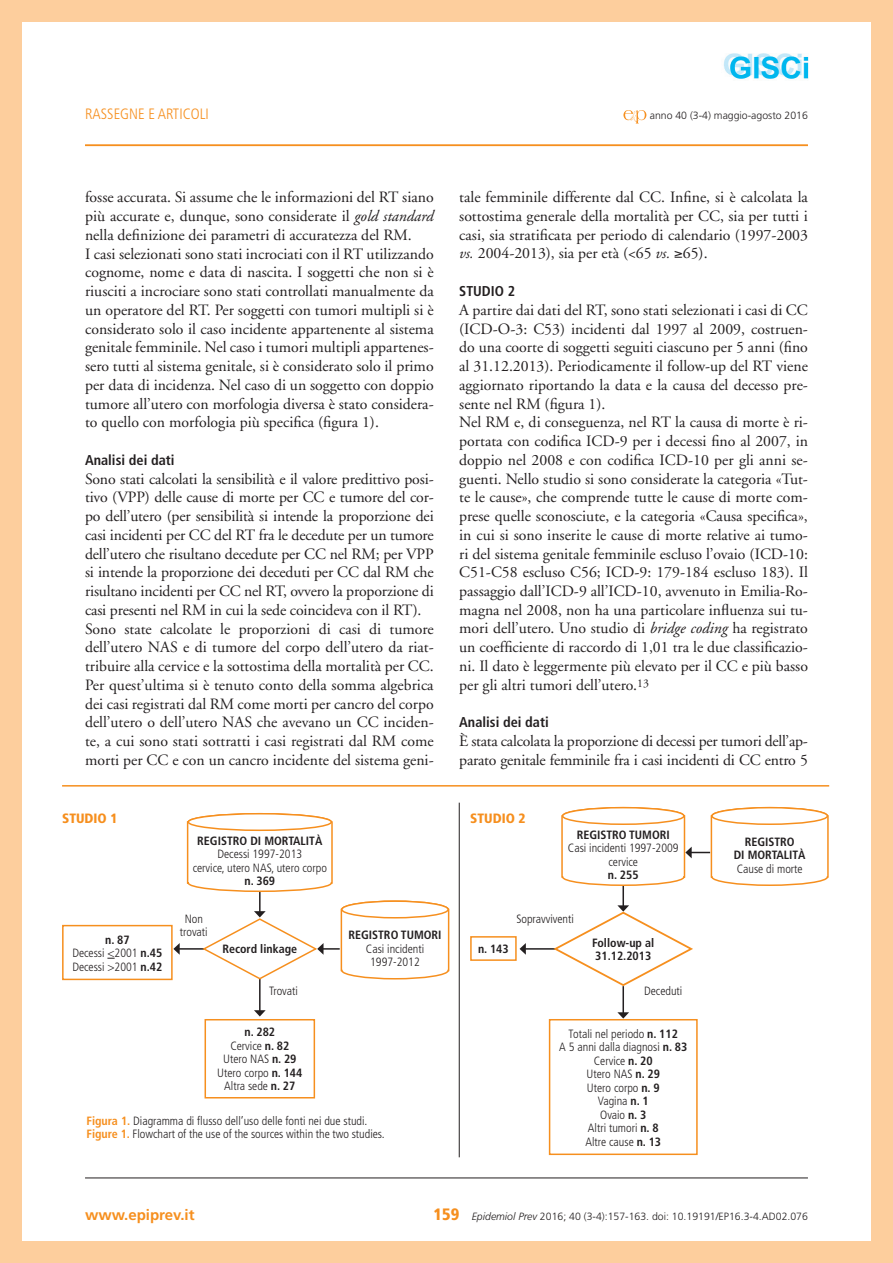
<style>
.page{position:relative;width:893px;height:1263px;background:#fff}
.page>*{position:absolute;margin:0;border:0;box-sizing:border-box;transform-origin:0 0}
.t1{font:900 condensed 16.5px "Frutiger";color:#f68f1e}
._00_TESTO{font:15.75px/18.8px "Adobe Garamond";color:#231f20;text-align:justify}
.t2{font:300 condensed 15px "Frutiger";color:#f68f1e}
.t3{font:700 15px "Frutiger";color:#f68f1e}
._02_Sottotitolini{font:700 condensed 14.25px "Frutiger";color:#231f20}
._03_Dida{font:900 condensed 13.5px "Frutiger";color:#f68f1e}
._03_Dida-2{font:300 condensed 12px/13.5px "Frutiger";color:#231f20;text-align:center}
._03_Dida-3{font:700 condensed 12px/13.5px "Frutiger";color:#231f20;text-align:center}
.t4{font:300 10.5px "Frutiger";color:#231f20}
.s1{font-style:italic}
.s2{font-weight:700}
.s3{font-weight:700;color:#f68f1e}
</style>
<div class="page">
<hr style="left:85px;top:1178px;width:723px;height:1px;background:#231f20">
<svg style="left:623px;top:110px;width:23px;height:14px"></svg>
<hr style="left:85px;top:145px;width:723px;height:1px;background:#f68f1e">
<hr style="left:62px;top:785px;width:767px;height:1px;background:#f68f1e">
<img style="left:723px;top:53px;width:86px;height:26px">
<div style="left:0;top:0;width:893px;height:21px;background:#fdce9d"></div>
<div style="left:0;top:1242px;width:893px;height:21px;background:#fdce9d"></div>
<div style="left:0;top:0;width:21px;height:1263px;background:#fdce9d"></div>
<div style="left:872px;top:0;width:21px;height:1263px;background:#fdce9d"></div>
<div style="left:62px;top:925px;width:111px;height:55px;border:2px solid #f68f1e"></div>
<div style="left:205px;top:1019px;width:110px;height:79px;border:2px solid #f68f1e"></div>
<hr style="left:259px;top:879px;width:2px;height:33px;background:#231f20">
<hr style="left:259px;top:978px;width:2px;height:33px;background:#231f20">
<svg style="left:254px;top:1010px;width:12px;height:6px"></svg>
<svg style="left:186px;top:812px;width:147px;height:81px"></svg>
<div style="left:188px;top:814px;width:143px;height:16px;background:#fff;border-radius:50%"></div>
<div style="left:188px;top:813px;width:144px;height:18px;border:2px solid #f68f1e;border-radius:50%"></div>
<hr style="left:179px;top:948px;width:33px;height:2px;background:#231f20">
<svg style="left:173px;top:943px;width:7px;height:12px"></svg>
<svg style="left:201px;top:900px;width:249px;height:80px"></svg>
<div style="left:470px;top:936px;width:47px;height:25px;border:2px solid #f68f1e"></div>
<div style="left:549px;top:1019px;width:149px;height:136px;border:2px solid #f68f1e"></div>
<hr style="left:622px;top:879px;width:2px;height:27px;background:#231f20">
<hr style="left:622px;top:986px;width:2px;height:27px;background:#231f20">
<svg style="left:617px;top:1012px;width:12px;height:6px"></svg>
<hr style="left:525px;top:948px;width:56px;height:2px;background:#231f20">
<svg style="left:520px;top:943px;width:6px;height:12px"></svg>
<svg style="left:561px;top:806px;width:268px;height:81px"></svg>
<div style="left:712px;top:808px;width:115px;height:16px;background:#fff;border-radius:50%"></div>
<div style="left:711px;top:807px;width:117px;height:18px;border:2px solid #f68f1e;border-radius:50%"></div>
<svg style="left:551px;top:905px;width:142px;height:82px"></svg>
<hr style="left:459px;top:803px;width:1px;height:354px;background:#231f20">
<p class="t2" style="left:85px;top:105px;width:125px">RASSEGNE E ARTICOLI</p>
<p class="t4" style="left:650px;top:109px;width:160px">anno 40 (3-4) maggio-agosto 2016</p>
<p class="_00_TESTO" style="left:85px;top:188px;width:350px">fosse accurata. Si assume che le informazioni del RT siano più accurate e, dunque, sono considerate il <span class="s1">gold standard </span>nella definizione dei parametri di accuratezza del RM.</p>
<p class="_00_TESTO" style="left:85px;top:245px;width:350px">I casi selezionati sono stati incrociati con il RT utilizzando cognome, nome e data di nascita. I soggetti che non si è riusciti a incrociare sono stati controllati manualmente da un operatore del RT. Per soggetti con tumori multipli si è considerato solo il caso incidente appartenente al sistema genitale femminile. Nel caso i tumori multipli appartenes&shy;sero tutti al sistema genitale, si è considerato solo il primo per data di incidenza. Nel caso di un soggetto con doppio tumore all’utero con morfologia diversa è stato considera&shy;to quello con morfologia più specifica (figura 1).</p>
<p class="_02_Sottotitolini" style="left:85px;top:451px;width:91px">Analisi dei dati</p>
<p class="_00_TESTO" style="left:85px;top:470px;width:350px">Sono stati calcolati la sensibilità e il valore predittivo posi&shy;tivo (VPP) delle cause di morte per CC e tumore del cor&shy;po dell’utero (per sensibilità si intende la proporzione dei casi incidenti per CC del RT fra le decedute per un tumore dell’utero che risultano decedute per CC nel RM; per VPP si intende la proporzione dei deceduti per CC dal RM che risultano incidenti per CC nel RT, ovvero la proporzione di casi presenti nel RM in cui la sede coincideva con il RT).</p>
<p class="_00_TESTO" style="left:85px;top:620px;width:350px">Sono state calcolate le proporzioni di casi di tumore dell’utero NAS e di tumore del corpo dell’utero da riat&shy;tribuire alla cervice e la sottostima della mortalità per CC.<br>Per quest’ultima si è tenuto conto della somma algebrica dei casi registrati dal RM come morti per cancro del corpo dell’utero o dell’utero NAS che avevano un CC inciden&shy;te, a cui sono stati sottratti i casi registrati dal RM come morti per CC e con un cancro incidente del sistema geni-</p>
<p class="_03_Dida" style="left:62px;top:810px;width:57px">STUDIO 1</p>
<p class="_03_Dida-3" style="left:197px;top:834px;width:127px">REGISTRO DI MORTALITÀ</p>
<p class="_03_Dida-2" style="left:217px;top:848px;width:86px">Decessi 1997-2013</p>
<p class="_03_Dida-2" style="left:193px;top:861px;width:136px">cervice, utero NAS, utero corpo</p>
<p class="_03_Dida-3" style="left:244px;top:874px;width:32px">n. 369</p>
<p class="_00_TESTO" style="left:459px;top:188px;width:350px">tale femminile differente dal CC. Infine, si è calcolata la sottostima generale della mortalità per CC, sia per tutti i casi, sia stratificata per periodo di calendario (1997-2003 <span class="s1">vs.</span> 2004-2013), sia per età (&lt;65 <span class="s1">vs.</span> ≥65).</p>
<p class="_02_Sottotitolini" style="left:459px;top:283px;width:57px">STUDIO 2</p>
<p class="_00_TESTO" style="left:459px;top:301px;width:350px">A partire dai dati del RT, sono stati selezionati i casi di CC (ICD-O-3: C53) incidenti dal 1997 al 2009, costruen&shy;do una coorte di soggetti seguiti ciascuno per 5 anni (fino al 31.12.2013). Periodicamente il follow-up del RT viene aggiornato riportando la data e la causa del decesso pre&shy;sente nel RM (figura 1).</p>
<p class="_00_TESTO" style="left:459px;top:413px;width:350px">Nel RM e, di conseguenza, nel RT la causa di morte è ri&shy;portata con codifica ICD-9 per i decessi fino al 2007, in doppio nel 2008 e con codifica ICD-10 per gli anni se&shy;guenti. Nello studio si sono considerate la categoria «Tut&shy;te le cause», che comprende tutte le cause di morte com&shy;prese quelle sconosciute, e la categoria «Causa specifica», in cui si sono inserite le cause di morte relative ai tumo&shy;ri del sistema genitale femminile escluso l’ovaio (ICD-10:<br>C51-C58 escluso C56; ICD-9: 179-184 escluso 183). Il passaggio dall’ICD-9 all’ICD-10, avvenuto in Emilia-Ro&shy;magna nel 2008, non ha una particolare influenza sui tu&shy;mori dell’utero. Uno studio di <span class="s1">bridge coding</span> ha registrato un coefficiente di raccordo di 1,01 tra le due classificazio&shy;ni. Il dato è leggermente più elevato per il CC e più basso per gli altri tumori dell’utero.<sup>13</sup></p>
<p class="_02_Sottotitolini" style="left:459px;top:714px;width:91px">Analisi dei dati</p>
<p class="_00_TESTO" style="left:459px;top:732px;width:350px">È stata calcolata la proporzione di decessi per tumori dell’ap&shy;parato genitale femminile fra i casi incidenti di CC entro 5</p>
<p class="_03_Dida" style="left:470px;top:810px;width:57px">STUDIO 2</p>
<p class="_03_Dida-3" style="left:577px;top:828px;width:95px">REGISTRO TUMORI</p>
<p class="_03_Dida-2" style="left:568px;top:842px;width:112px">Casi incidenti 1997-2009</p>
<p class="_03_Dida-2" style="left:608px;top:855px;width:31px">cervice</p>
<p class="_03_Dida-3" style="left:608px;top:868px;width:32px">n. 255</p>
<p class="_03_Dida-3" style="left:734px;top:835px;width:73px">REGISTRO<br>DI MORTALITÀ</p>
<p class="_03_Dida-2" style="left:737px;top:862px;width:68px">Cause di morte</p>
<p class="_03_Dida-3" style="left:105px;top:932px;width:26px">n. 87</p>
<p class="_03_Dida-2" style="left:72px;top:946px;width:92px">Decessi &lt;2001 <span class="s2">n.45</span></p>
<p class="_03_Dida-2" style="left:72px;top:960px;width:92px">Decessi &gt;2001 <span class="s2">n.42</span></p>
<p class="_03_Dida-2" style="left:180px;top:912px;width:29px">Non trovati</p>
<p class="_03_Dida-3" style="left:348px;top:928px;width:95px">REGISTRO TUMORI</p>
<p class="_03_Dida-2" style="left:366px;top:942px;width:60px">Casi incidenti</p>
<p class="_03_Dida-2" style="left:370px;top:955px;width:51px">1997-2012</p>
<p class="_03_Dida-3" style="left:222px;top:942px;width:76px">Record linkage</p>
<p class="_03_Dida-3" style="left:478px;top:942px;width:32px">n. 143</p>
<p class="_03_Dida-2" style="left:269px;top:984px;width:30px">Trovati</p>
<p class="_03_Dida-2" style="left:516px;top:912px;width:59px">Sopravviventi</p>
<p class="_03_Dida-3" style="left:592px;top:936px;width:63px;text-align:left">Follow-up al<br>31.12.2013</p>
<p class="_03_Dida-2" style="left:644px;top:984px;width:40px">Deceduti</p>
<p class="_03_Dida-3" style="left:244px;top:1025px;width:32px">n. 282</p>
<p class="_03_Dida-2" style="left:230px;top:1039px;width:60px">Cervice <span class="s2">n. 82</span></p>
<p class="_03_Dida-2" style="left:223px;top:1052px;width:75px">Utero NAS <span class="s2">n. 29</span></p>
<p class="_03_Dida-2" style="left:217px;top:1066px;width:87px">Utero corpo <span class="s2">n. 144</span></p>
<p class="_03_Dida-2" style="left:224px;top:1079px;width:73px">Altra sede <span class="s2">n. 27</span></p>
<p class="_03_Dida-2" style="left:86px;top:1114px;width:283px"><span class="s3">Figura 1.</span> Diagramma di flusso dell’uso delle fonti nei due studi.</p>
<p class="_03_Dida-2" style="left:86px;top:1127px;width:300px"><span class="s3">Figure 1.</span> Flowchart of the use of the sources within the two studies.</p>
<p class="_03_Dida-2" style="left:568px;top:1027px;width:111px">Totali nel periodo <span class="s2">n. 112</span></p>
<p class="_03_Dida-2" style="left:559px;top:1040px;width:130px">A 5 anni dalla diagnosi <span class="s2">n. 83</span></p>
<p class="_03_Dida-2" style="left:594px;top:1054px;width:60px">Cervice <span class="s2">n. 20</span></p>
<p class="_03_Dida-2" style="left:587px;top:1067px;width:75px">Utero NAS <span class="s2">n. 29</span></p>
<p class="_03_Dida-2" style="left:587px;top:1081px;width:74px">Utero corpo <span class="s2">n. 9</span></p>
<p class="_03_Dida-2" style="left:598px;top:1094px;width:53px">Vagina <span class="s2">n. 1</span></p>
<p class="_03_Dida-2" style="left:600px;top:1108px;width:48px">Ovaio <span class="s2">n. 3</span></p>
<p class="_03_Dida-2" style="left:588px;top:1121px;width:72px">Altri tumori <span class="s2">n. 8</span></p>
<p class="_03_Dida-2" style="left:585px;top:1135px;width:77px">Altre cause <span class="s2">n. 13</span></p>
<p class="t3" style="left:85px;top:1206px;width:111px">www.epiprev.it</p>
<p class="t1" style="left:434px;top:1205px;width:27px">159</p>
<p class="t4" style="left:472px;top:1211px;width:338px"><span class="s1">Epidemiol Prev</span> 2016; 40 (3-4):157-163. doi: 10.19191/EP16.3-4.AD02.076</p>
</div>
